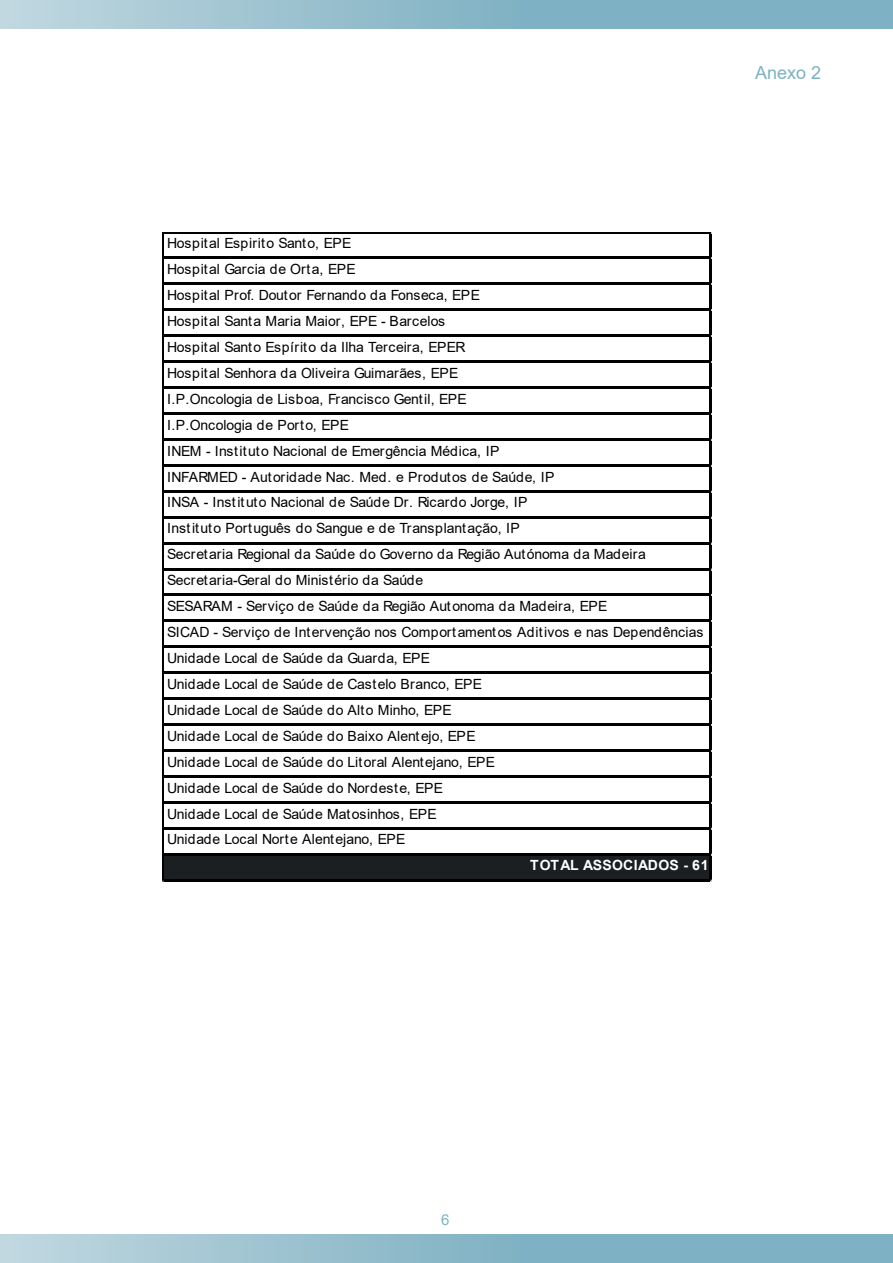
<style>
.page{position:relative;width:893px;height:1263px;background:#fff}
.page>*{position:absolute;margin:0;border:0;box-sizing:border-box;transform-origin:0 0}
.t1{font:18px "Arial";color:#7eb1c3}
.t2{font:15px "Arial";color:#7eb1c3}
.t3{font:14.1px/26px "Arial";letter-spacing:-.01em;color:#000001}
.t4{font:700 14.1px "Arial";letter-spacing:.025em;color:#fff}
</style>
<div class="page">
<div style="left:0;top:1234px;width:893px;height:29px;background:linear-gradient(to right,#b6d1db,#6ea8bc)"></div>
<div style="left:0;top:0;width:893px;height:29px;background:linear-gradient(to right,#b6d1db,#6ea8bc)"></div>
<div style="left:164px;top:854px;width:548px;height:27px;background:#1b1f22"></div>
<hr style="left:164px;top:232px;width:548px;height:1px;background:#000001">
<hr style="left:164px;top:257px;width:548px;height:2px;background:#000001">
<hr style="left:164px;top:283px;width:548px;height:2px;background:#000001">
<hr style="left:164px;top:309px;width:548px;height:2px;background:#000001">
<hr style="left:164px;top:335px;width:548px;height:2px;background:#000001">
<hr style="left:164px;top:361px;width:548px;height:2px;background:#000001">
<hr style="left:164px;top:386px;width:548px;height:3px;background:#000001">
<hr style="left:164px;top:412px;width:548px;height:3px;background:#000001">
<hr style="left:164px;top:438px;width:548px;height:2px;background:#000001">
<hr style="left:164px;top:464px;width:548px;height:2px;background:#000001">
<hr style="left:164px;top:490px;width:548px;height:2px;background:#000001">
<hr style="left:164px;top:516px;width:548px;height:2px;background:#000001">
<hr style="left:164px;top:542px;width:548px;height:2px;background:#000001">
<hr style="left:164px;top:568px;width:548px;height:2px;background:#000001">
<hr style="left:164px;top:594px;width:548px;height:2px;background:#000001">
<hr style="left:164px;top:620px;width:548px;height:2px;background:#000001">
<hr style="left:164px;top:646px;width:548px;height:2px;background:#000001">
<hr style="left:164px;top:672px;width:548px;height:2px;background:#000001">
<hr style="left:164px;top:697px;width:548px;height:3px;background:#000001">
<hr style="left:164px;top:723px;width:548px;height:3px;background:#000001">
<hr style="left:164px;top:749px;width:548px;height:2px;background:#000001">
<hr style="left:164px;top:775px;width:548px;height:2px;background:#000001">
<hr style="left:164px;top:801px;width:548px;height:2px;background:#000001">
<hr style="left:164px;top:827px;width:548px;height:2px;background:#000001">
<hr style="left:164px;top:853px;width:548px;height:2px;background:#000001">
<hr style="left:163px;top:232px;width:1px;height:649px;background:#000001">
<hr style="left:164px;top:879px;width:548px;height:2px;background:#000001">
<hr style="left:709px;top:232px;width:3px;height:649px;background:#000001">
<p class="t1" style="left:755px;top:60px;width:68px">Anexo 2</p>
<p class="t3" style="left:167px;top:230px;width:538px">Hospital Espirito Santo, EPE<br>Hospital Garcia de Orta, EPE<br>Hospital Prof. Doutor Fernando da Fonseca, EPE<br>Hospital Santa Maria Maior, EPE - Barcelos<br>Hospital Santo Espírito da Ilha Terceira, EPER<br>Hospital Senhora da Oliveira Guimarães, EPE<br>I.P.Oncologia de Lisboa, Francisco Gentil, EPE<br>I.P.Oncologia de Porto, EPE<br>INEM - Instituto Nacional de Emergência Médica, IP<br>INFARMED - Autoridade Nac. Med. e Produtos de Saúde, IP<br>INSA - Instituto Nacional de Saúde Dr. Ricardo Jorge, IP<br>Instituto Português do Sangue e de Transplantação, IP<br>Secretaria Regional da Saúde do Governo da Região Autónoma da Madeira Secretaria-Geral do Ministério da Saúde<br>SESARAM - Serviço de Saúde da Região Autonoma da Madeira, EPE<br>SICAD - Serviço de Intervenção nos Comportamentos Aditivos e nas Dependências Unidade Local de Saúde da Guarda, EPE<br>Unidade Local de Saúde de Castelo Branco, EPE<br>Unidade Local de Saúde do Alto Minho, EPE<br>Unidade Local de Saúde do Baixo Alentejo, EPE<br>Unidade Local de Saúde do Litoral Alentejano, EPE<br>Unidade Local de Saúde do Nordeste, EPE<br>Unidade Local de Saúde Matosinhos, EPE<br>Unidade Local Norte Alentejano, EPE</p>
<p class="t4" style="left:530px;top:855px;width:180px">TOTAL ASSOCIADOS - 61</p>
<p class="t2" style="left:441px;top:1209px;width:10px">6</p>
</div>
